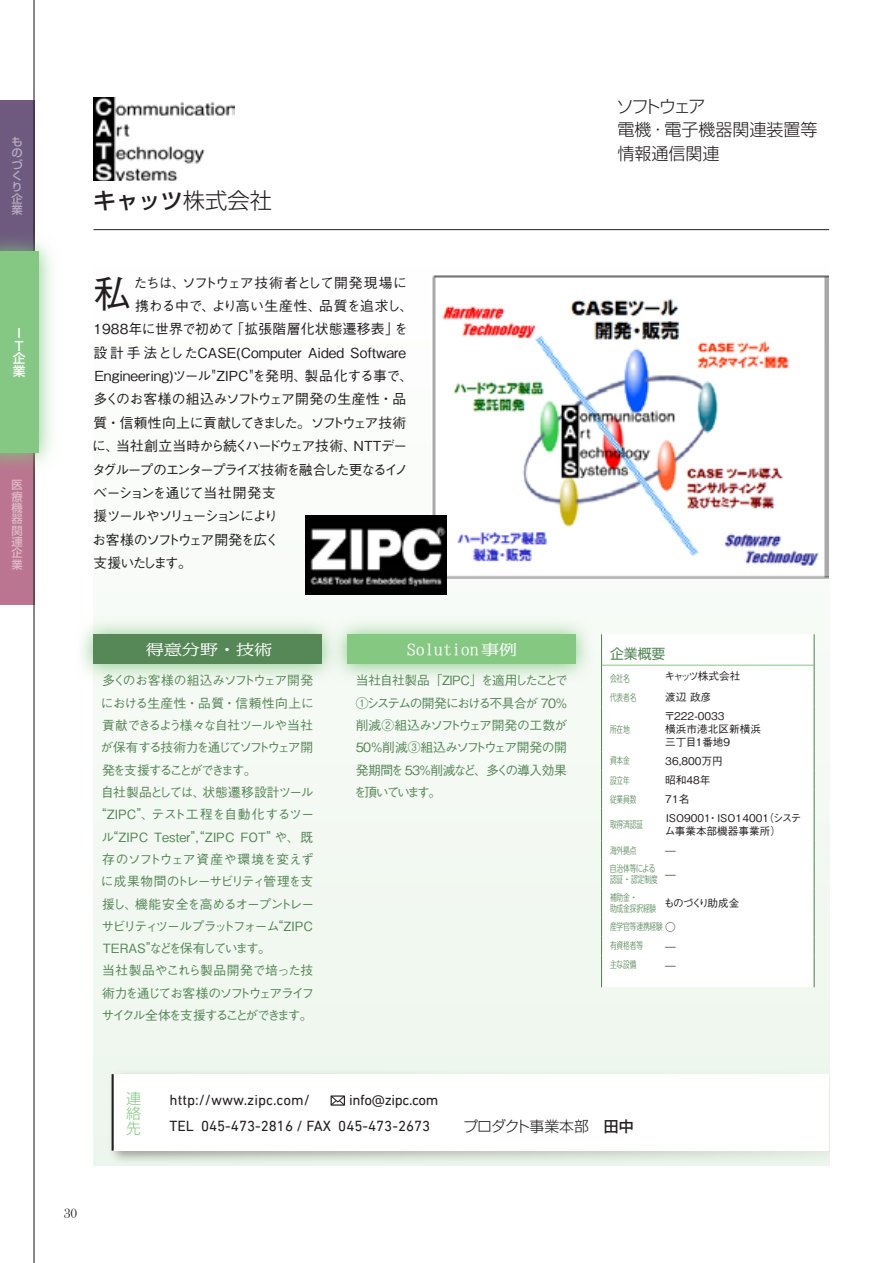
<style>
.page{position:relative;width:893px;height:1263px;background:#fff}
.page>*{position:absolute;margin:0;border:0;box-sizing:border-box;transform-origin:0 0}
.t1{font:500 37.2px "Gothic BBB Pro";color:#231f20}
.t2{font:500 22.35px "Shin Go Pro";color:#231f20}
.t3{font:300 16.95px "Shin Go Pro";color:#231f20}
.t4{font:14.85px "DIN Next LT Pro";color:#231f20}
.t5{font:14.85px "DIN Next LT Pro";letter-spacing:-.025em;color:#231f20}
.t6{font:300 14.85px/14.9px "Shin Go Pro";color:#84c882;text-align:justify}
.t7{font:300 14.4px "M News MJ Upr";color:#fff;scale:1.25 1}
.t8{font:500 13.8px "Gothic BBB Pro";color:#231f20}
.t9{font:500 13.8px "Gothic BBB Pro";letter-spacing:-.055em;color:#231f20}
.t10{font:500 13.8px "Gothic BBB Pro";letter-spacing:-.115em;color:#231f20}
.t11{font:500 13.8px "Gothic BBB Pro";letter-spacing:-.155em;color:#231f20}
.t12{font:500 13.8px "Gothic BBB Pro";letter-spacing:.01em;color:#231f20}
.t13{font:500 13.8px "Gothic BBB Pro";letter-spacing:-.14em;color:#231f20}
.t14{font:500 13.8px "Gothic BBB Pro";letter-spacing:-.005em;color:#231f20}
.t15{font:500 13.8px "Gothic BBB Pro";letter-spacing:-.06em;color:#231f20}
.t16{font:500 13.8px "Gothic BBB Pro";letter-spacing:-.025em;color:#231f20}
.t17{font:500 13.8px "Gothic BBB Pro";letter-spacing:-.15em;color:#231f20}
.t18{font:13.8px "Shin Go Pro";color:#558757}
.t19{font:13.8px "Bask Old Face";color:#231f20}
.t20{font:500 12.75px/22.4px "Gothic BBB Pro";letter-spacing:-.075em;color:#558757;text-align:justify}
.t21{font:500 12.75px "Gothic BBB Pro";color:#558757}
.t22{font:500 12.75px "Gothic BBB Pro";letter-spacing:-.11em;color:#558757}
.t23{font:500 12.75px "Gothic BBB Pro";letter-spacing:-.055em;color:#558757}
.t24{font:500 12.75px "Gothic BBB Pro";letter-spacing:-.03em;color:#558757}
.t25{font:500 12.75px "Gothic BBB Pro";letter-spacing:-.13em;color:#558757}
.t26{font:500 12.75px/12.8px "Shin Go Pro";color:#fff;text-align:center}
.t27{font:500 11.4px/11.4px "Shin Go Pro";color:#fff;text-align:justify}
.t28{font:500 10.65px/12.8px "Gothic BBB Pro";color:#231f20}
.t29{font:500 10.65px "Gothic BBB Pro";letter-spacing:-.085em;color:#231f20}
.t30{font:500 10.65px "Gothic BBB Pro";letter-spacing:-.115em;color:#231f20}
.t31{font:500 10.65px "Gothic BBB Pro";letter-spacing:-.13em;color:#231f20}
.t32{font:300 9.6px "UD Shin Go C Osez Pr 6";letter-spacing:-.01em;color:#558757}
.s1{font-weight:300}
.s2{font-family:"Gothic BBB Pro";font-weight:500;font-size:10.65px;color:#231f20}
.s3{font-family:"Koz Min Pr 6 N"}
.s4{font-family:"Shin Go Pro";font-weight:300}
.s5{font-family:"Shin Go Pro";font-weight:500}
</style>
<div class="page">
<div style="left:94px;top:98px;width:735px;height:1067px;background:#f7fbf7"></div>
<div style="left:0;top:453px;width:34px;height:151px;background:#bb7590"></div>
<div style="left:0;top:100px;width:34px;height:151px;background:#6e5a7f"></div>
<hr style="left:33px;top:0;width:2px;height:1263px;background:#231f20">
<img style="left:104px;top:1065px;width:726px;height:101px">
<div style="left:113px;top:1074px;width:716px;height:77px;background:#fff"></div>
<hr style="left:112px;top:1074px;width:2px;height:77px;background:#231f20">
<img style="left:0;top:197px;width:52px;height:310px">
<div style="left:0;top:251px;width:38px;height:202px;background:#84c884"></div>
<img style="left:38px;top:314px;width:1px;height:76px">
<svg style="left:602px;top:634px;width:212px;height:353px"></svg>
<hr style="left:602px;top:665px;width:63px;height:1px;background:#84c882">
<hr style="left:665px;top:665px;width:149px;height:1px;background:#84c882">
<hr style="left:601px;top:634px;width:1px;height:31px;background:#558757">
<hr style="left:814px;top:634px;width:1px;height:31px;background:#558757">
<svg style="left:601px;top:665px;width:1px;height:42px"></svg>
<svg style="left:814px;top:665px;width:1px;height:42px"></svg>
<hr style="left:601px;top:707px;width:1px;height:44px;background:#558757">
<hr style="left:814px;top:707px;width:1px;height:44px;background:#558757">
<svg style="left:601px;top:751px;width:1px;height:58px"></svg>
<svg style="left:814px;top:751px;width:1px;height:58px"></svg>
<hr style="left:601px;top:809px;width:1px;height:31px;background:#558757">
<hr style="left:814px;top:809px;width:1px;height:31px;background:#558757">
<svg style="left:601px;top:840px;width:1px;height:115px"></svg>
<svg style="left:814px;top:840px;width:1px;height:115px"></svg>
<hr style="left:601px;top:955px;width:1px;height:32px;background:#558757">
<hr style="left:814px;top:955px;width:1px;height:32px;background:#558757">
<svg style="left:330px;top:1095px;width:13px;height:11px"></svg>
<div style="left:331px;top:1095px;width:14px;height:11px;border:1px solid #231f20"></div>
<svg style="left:81px;top:619px;width:248px;height:64px"></svg>
<div style="left:94px;top:634px;width:228px;height:30px;background:#558757"></div>
<svg style="left:329px;top:623px;width:259px;height:55px"></svg>
<div style="left:347px;top:634px;width:228px;height:30px;background:#84c882"></div>
<hr style="left:94px;top:229px;width:735px;height:1px;background:#231f20">
<img style="left:94px;top:98px;width:140px;height:83px">
<img style="left:432px;top:275px;width:396px;height:303px">
<img style="left:306px;top:516px;width:140px;height:79px">
<p class="t27" style="left:11px;top:134px;width:13px;text-align:left">ものづくり企業</p>
<p class="t26" style="left:13px;top:325px;width:14px">I<br>T企業</p>
<p class="t27" style="left:11px;top:478px;width:13px">医療機器関連企業</p>
<p class="t2" style="left:94px;top:182px;width:180px">キャッツ<span class="s1">株式会社</span></p>
<p class="t1" style="left:94px;top:264px;width:39px">私</p>
<p class="t15" style="left:133px;top:271px;width:275px">たちは、ソフトウェア技術者として開発現場に</p>
<p class="t16" style="left:135px;top:295px;width:279px">携わる中で、より高い生産性、品質を追求し、</p>
<p class="t12" style="left:94px;top:318px;width:316px">1988年に世界で初めて「拡張階層化状態遷移表」を</p>
<p class="t8" style="left:94px;top:341px;width:314px">設計手法としたCASE(Computer Aided Software</p>
<p class="t8" style="left:95px;top:365px;width:320px">Engineering)ツール"ZIPC"を発明、製品化する事で、</p>
<p class="t14" style="left:94px;top:388px;width:314px">多くのお客様の組込みソフトウェア開発の生産性・品</p>
<p class="t13" style="left:94px;top:412px;width:314px">質・信頼性向上に貢献してきました。ソフトウェア技術</p>
<p class="t9" style="left:92px;top:435px;width:317px">に、当社創立当時から続くハードウェア技術、NTTデー</p>
<p class="t11" style="left:92px;top:458px;width:318px">タグループのエンタープライズ技術を融合した更なるイノ</p>
<p class="t9" style="left:93px;top:482px;width:184px">ベーションを通じて当社開発支</p>
<p class="t10" style="left:94px;top:505px;width:186px">援ツールやソリューションにより</p>
<p class="t10" style="left:92px;top:528px;width:188px">お客様のソフトウェア開発を広く</p>
<p class="t17" style="left:94px;top:552px;width:100px">支援いたします。</p>
<p class="t7" style="left:146px;top:642px;width:103px">得意分野・技術</p>
<p class="t20" style="left:100px;top:668px;width:215px">多くのお客様の組込みソフトウェア開発における生産性・品質・信頼性向上に貢献できるよう様々な自社ツールや当社が保有する技術力を通じてソフトウェア開発を支援することができます。</p>
<p class="t23" style="left:101px;top:782px;width:214px">自社製品としては、状態遷移設計ツール</p>
<p class="t21" style="left:94px;top:804px;width:222px">“ZIPC”、テスト工程を自動化するツー</p>
<p class="t21" style="left:101px;top:826px;width:213px">ル“ZIPC Tester”,“ZIPC FOT”や、既</p>
<p class="t24" style="left:102px;top:849px;width:213px">存のソフトウェア資産や環境を変えず</p>
<p class="t20" style="left:101px;top:869px;width:214px">に成果物間のトレーサビリティ管理を支</p>
<p class="t20" style="left:102px;top:891px;width:214px">援し、機能安全を高めるオープントレー</p>
<p class="t22" style="left:101px;top:916px;width:213px">サビリティツールプラットフォーム“ZIPC</p>
<p class="t25" style="left:103px;top:938px;width:169px">TERAS”などを保有しています。</p>
<p class="t20" style="left:101px;top:958px;width:214px">当社製品やこれら製品開発で培った技術力を通じてお客様のソフトウェアライフサイクル全体を支援することができます。</p>
<p class="t7" style="left:407px;top:642px;width:90px">Solution事例</p>
<p class="t20" style="left:354px;top:668px;width:215px">当社自社製品「ZIPC」を適用したことで①システムの開発における不具合が 70％削減②組込みソフトウェア開発の工数が50％削減③組込みソフトウェア開発の開発期間を53％削減など、多くの導入効果を頂いています。</p>
<p class="t3" style="left:616px;top:92px;width:91px">ソフトウェア</p>
<p class="t3" style="left:617px;top:116px;width:202px">電機・電子機器関連装置等</p>
<p class="t3" style="left:617px;top:139px;width:104px">情報通信関連</p>
<p class="t18" style="left:610px;top:643px;width:57px">企業概要</p>
<p class="t32" style="left:610px;top:671px;width:21px">会社名</p>
<p class="t29" style="left:664px;top:668px;width:78px">キャッツ株式会社</p>
<p class="t32" style="left:610px;top:689px;width:28px">代表者名</p>
<p class="t28" style="left:665px;top:689px;width:48px">渡辺政彦</p>
<p class="t32" style="left:610px;top:721px;width:21px">所在地</p>
<p class="t28" style="left:664px;top:708px;width:62px">〒222-0033</p>
<p class="t28" style="left:665px;top:721px;width:97px">横浜市港北区新横浜</p>
<p class="t31" style="left:665px;top:733px;width:68px">三丁目１番地９</p>
<p class="t32" style="left:610px;top:753px;width:21px">資本金</p>
<p class="t28" style="left:665px;top:753px;width:59px">36,800万円</p>
<p class="t32" style="left:610px;top:772px;width:21px">設立年</p>
<p class="t28" style="left:665px;top:772px;width:47px">昭和48年</p>
<p class="t32" style="left:610px;top:792px;width:28px">従業員数</p>
<p class="t28" style="left:665px;top:791px;width:26px">71名</p>
<p class="t32" style="left:610px;top:817px;width:35px">取得済認証</p>
<p class="t28" style="left:665px;top:810px;width:138px">ISO9001・ISO14001（システム事業本部機器事業所）　</p>
<p class="t32" style="left:610px;top:843px;width:28px">海外拠点</p>
<p class="t28" style="left:665px;top:842px;width:12px">—</p>
<p class="t32" style="left:610px;top:861px;width:47px">自治体等による</p>
<p class="t32" style="left:610px;top:872px;width:49px">認証・認定制度</p>
<p class="t28" style="left:665px;top:866px;width:12px">—</p>
<p class="t32" style="left:610px;top:890px;width:29px">補助金・</p>
<p class="t32" style="left:610px;top:901px;width:48px">助成金採択経験</p>
<p class="t30" style="left:664px;top:894px;width:77px">ものづくり助成金</p>
<p class="t32" style="left:610px;top:919px;width:67px">産学官等連携経験 <span class="s2">○</span></p>
<p class="t32" style="left:610px;top:938px;width:35px">有資格者等</p>
<p class="t28" style="left:665px;top:938px;width:12px">—</p>
<p class="t32" style="left:610px;top:957px;width:28px">主な設備</p>
<p class="t28" style="left:665px;top:957px;width:12px">—</p>
<p class="t6" style="left:126px;top:1089px;width:16px">連絡先</p>
<p class="t4" style="left:170px;top:1092px;width:142px">http://www.zipc.com/</p>
<p class="t5" style="left:349px;top:1092px;width:91px">info@zipc.com</p>
<p class="t4" style="left:170px;top:1117px;width:466px">TEL 045-473-2816 / FAX 045-473-2673 <span class="s3">　　</span><span class="s4">プロダクト事業本部</span> <span class="s5">田中</span></p>
<p class="t19" style="left:64px;top:1205px;width:15px">30</p>
</div>
